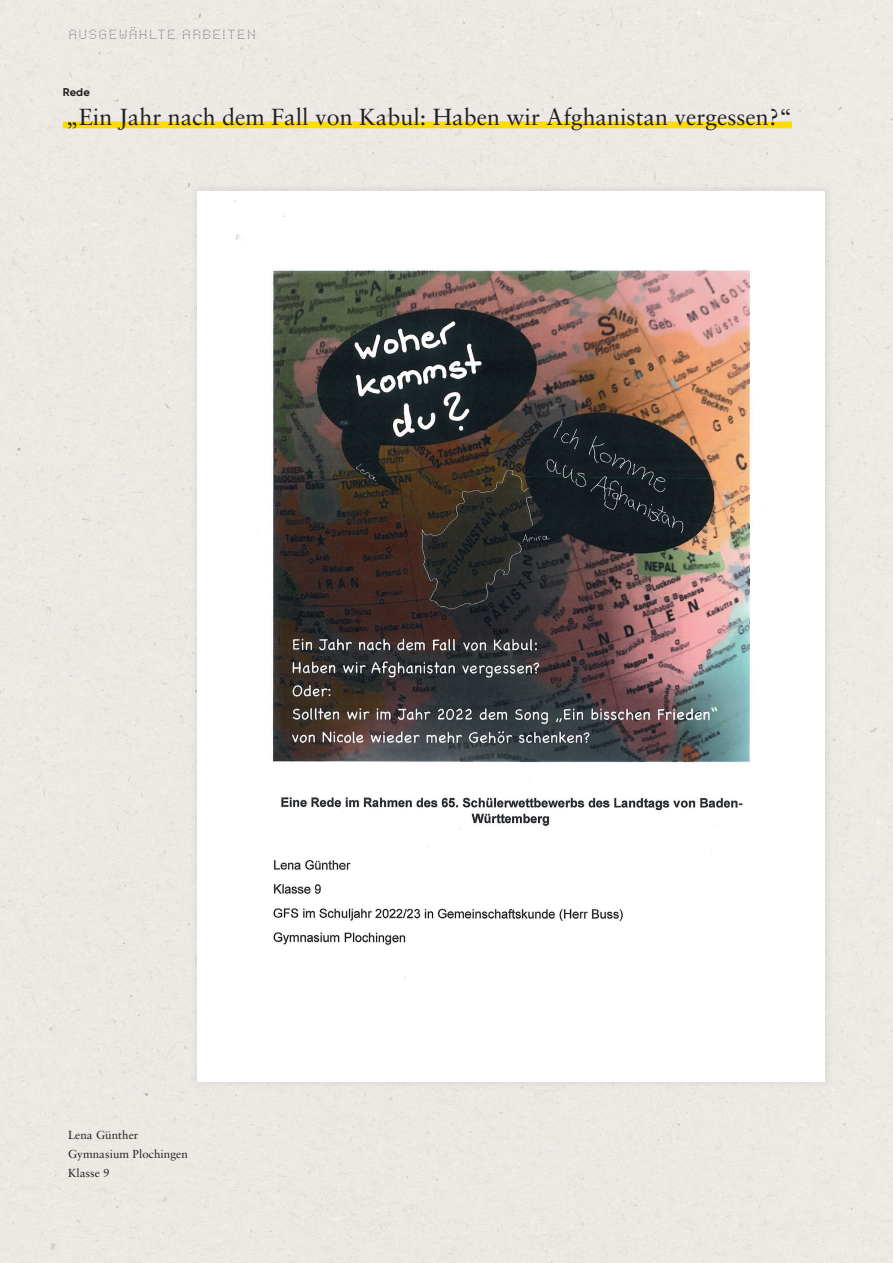
<style>
.page{position:relative;width:893px;height:1263px;background:#fff}
.page>*{position:absolute;margin:0;border:0;box-sizing:border-box;transform-origin:0 0}
.t1{font:23.25px "Sabon LT Pro";color:#231f20}
.t2{font:700 12.75px "Mono Point";letter-spacing:.05em;color:#57585a}
.t3{font:11.7px/18.9px "Sabon LT Pro";letter-spacing:.005em;color:#231f20}
.t4{font:700 11.25px "Gilroy";color:#231f20}
</style>
<div class="page">
<div style="left:0;top:0;width:210px;height:210px;background:#ede9e4"></div>
<div style="left:210px;top:0;width:420px;height:183px;background:#ece8e4"></div>
<div style="left:630px;top:0;width:210px;height:210px;background:#ede9e5"></div>
<div style="left:840px;top:0;width:53px;height:1263px;background:#edeae5"></div>
<div style="left:0;top:210px;width:190px;height:842px;background:#ede9e4"></div>
<div style="left:788px;top:210px;width:53px;height:1053px;background:#ede9e5"></div>
<div style="left:0;top:1052px;width:210px;height:211px;background:#ece8e4"></div>
<div style="left:210px;top:1089px;width:578px;height:174px;background:#ece8e4"></div>
<img style="left:190px;top:183px;width:643px;height:906px">
<img style="left:198px;top:191px;width:627px;height:890px">
<div style="left:63px;top:122px;width:729px;height:6px;background:#ffdc01"></div>
<p class="t2" style="left:68px;top:27px;width:190px">AUSGEWAHLTE ARBEITEN</p>
<p class="t4" style="left:63px;top:85px;width:29px">Rede</p>
<p class="t1" style="left:66px;top:102px;width:728px">„Ein Jahr nach dem Fall von Kabul: Haben wir Afghanistan vergessen?“</p>
<p class="t3" style="left:68px;top:1125px;width:121px">Lena Günther<br>Gymnasium Plochingen<br>Klasse 9</p>
</div>
